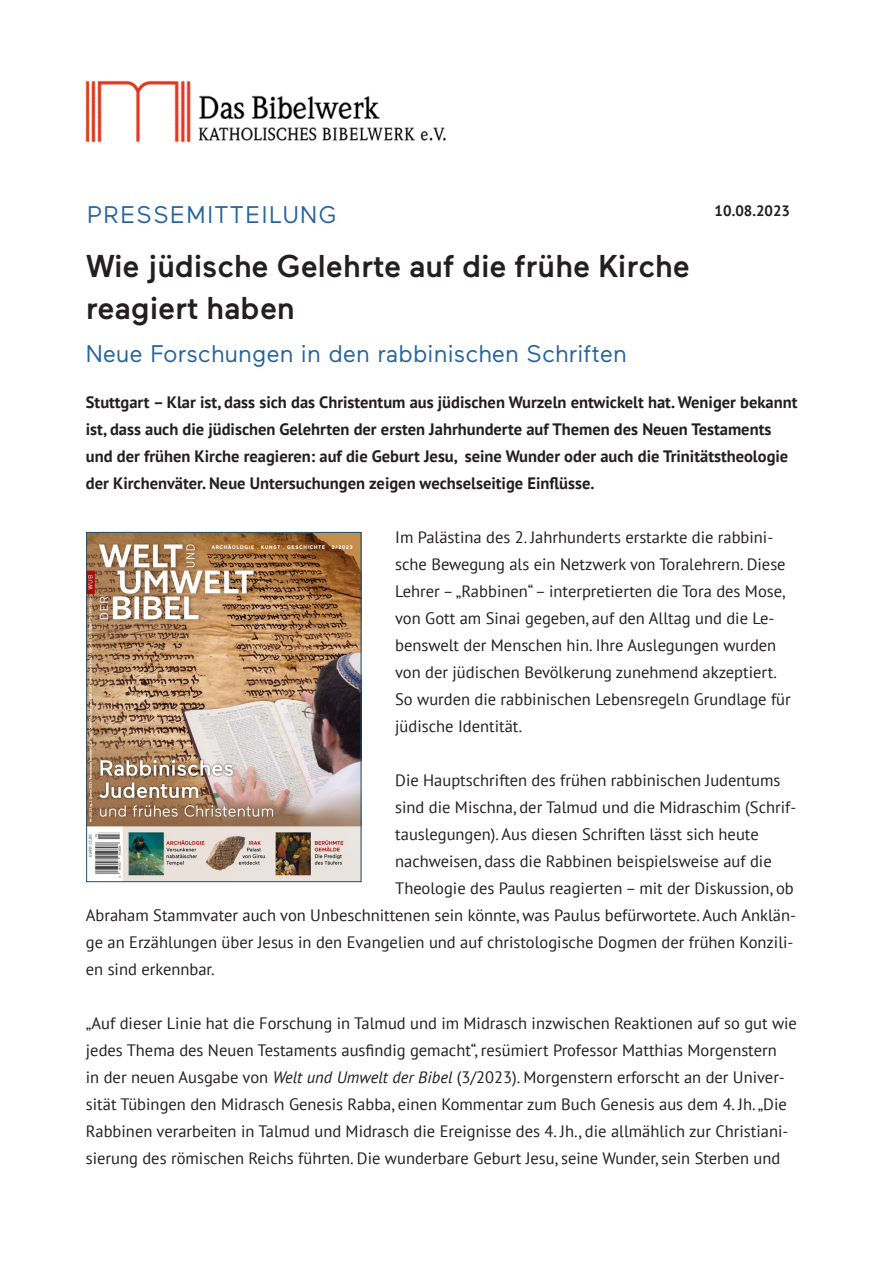
<style>
.page{position:relative;width:893px;height:1263px;background:#fff}
.page>*{position:absolute;margin:0;border:0;box-sizing:border-box;transform-origin:0 0}
.t1{font:500 31.5px/41.4px "Maax";color:#231f20}
.t2{font:24px "Maax";color:#26639d}
.t3{font:24px "Maax";letter-spacing:.06em;color:#26639d}
.t4{font:16.5px/27px "PT Sans";color:#231f20}
.t5{font:700 16.5px/27px "PT Sans";color:#231f20}
.t6{font:700 15px "PT Sans";color:#231f20}
.s1{font-style:italic}
</style>
<div class="page">
<img style="left:85px;top:80px;width:361px;height:63px">
<img style="left:88px;top:534px;width:271px;height:346px">
<div style="left:86px;top:532px;width:275px;height:350px;border:1px solid #20506a"></div>
<p class="t3" style="left:87px;top:202px;width:250px">PRESSEMITTEILUNG</p>
<p class="t1" style="left:86px;top:246px;width:606px">Wie jüdische Gelehrte auf die frühe Kirche reagiert haben</p>
<p class="t2" style="left:86px;top:341px;width:543px">Neue Forschungen in den rabbinischen Schriften</p>
<p class="t6" style="left:715px;top:200px;width:77px">10.08.2023</p>
<p class="t5" style="left:86px;top:388px;width:713px">Stuttgart – Klar ist, dass sich das Christentum aus jüdischen Wurzeln entwickelt hat. Weniger bekannt ist, dass auch die jüdischen Gelehrten der ersten Jahrhunderte auf Themen des Neuen Testaments und der frühen Kirche reagieren: auf die Geburt Jesu, seine Wunder oder auch die Trinitätstheologie der Kirchenväter. Neue Untersuchungen zeigen wechselseitige Einflüsse.</p>
<p class="t4" style="left:395px;top:523px;width:397px">Im Palästina des 2. Jahrhunderts erstarkte die rabbini&shy;sche Bewegung als ein Netzwerk von Toralehrern. Diese Lehrer – „Rabbinen“ – interpretierten die Tora des Mose, von Gott am Sinai gegeben, auf den Alltag und die Le&shy;benswelt der Menschen hin. Ihre Auslegungen wurden von der jüdischen Bevölkerung zunehmend akzeptiert.<br>So wurden die rabbinischen Lebensregeln Grundlage für jüdische Identität.</p>
<p class="t4" style="left:395px;top:766px;width:387px">Die Hauptschriften des frühen rabbinischen Judentums</p>
<p class="t4" style="left:395px;top:793px;width:403px">sind die Mischna, der Talmud und die Midraschim (Schrif-</p>
<p class="t4" style="left:395px;top:820px;width:365px">tauslegungen). Aus diesen Schriften lässt sich heute</p>
<p class="t4" style="left:395px;top:847px;width:378px">nachweisen, dass die Rabbinen beispielsweise auf die</p>
<p class="t4" style="left:395px;top:874px;width:400px">Theologie des Paulus reagierten – mit der Diskussion, ob</p>
<p class="t4" style="left:86px;top:901px;width:712px">Abraham Stammvater auch von Unbeschnittenen sein könnte, was Paulus befürwortete. Auch Anklän-</p>
<p class="t4" style="left:86px;top:928px;width:709px">ge an Erzählungen über Jesus in den Evangelien und auf christologische Dogmen der frühen Konzili-</p>
<p class="t4" style="left:86px;top:955px;width:130px">en sind erkennbar.</p>
<p class="t4" style="left:86px;top:1009px;width:713px">„Auf dieser Linie hat die Forschung in Talmud und im Midrasch inzwischen Reaktionen auf so gut wie jedes Thema des Neuen Testaments ausfindig gemacht“, resümiert Professor Matthias Morgenstern<br>in der neuen Ausgabe von <span class="s1">Welt und Umwelt der Bibel</span> (3/2023). Morgenstern erforscht an der Univer&shy;sität Tübingen den Midrasch Genesis Rabba, einen Kommentar zum Buch Genesis aus dem 4. Jh. „Die Rabbinen verarbeiten in Talmud und Midrasch die Ereignisse des 4. Jh., die allmählich zur Christiani&shy;sierung des römischen Reichs führten. Die wunderbare Geburt Jesu, seine Wunder, sein Sterben und</p>
</div>
